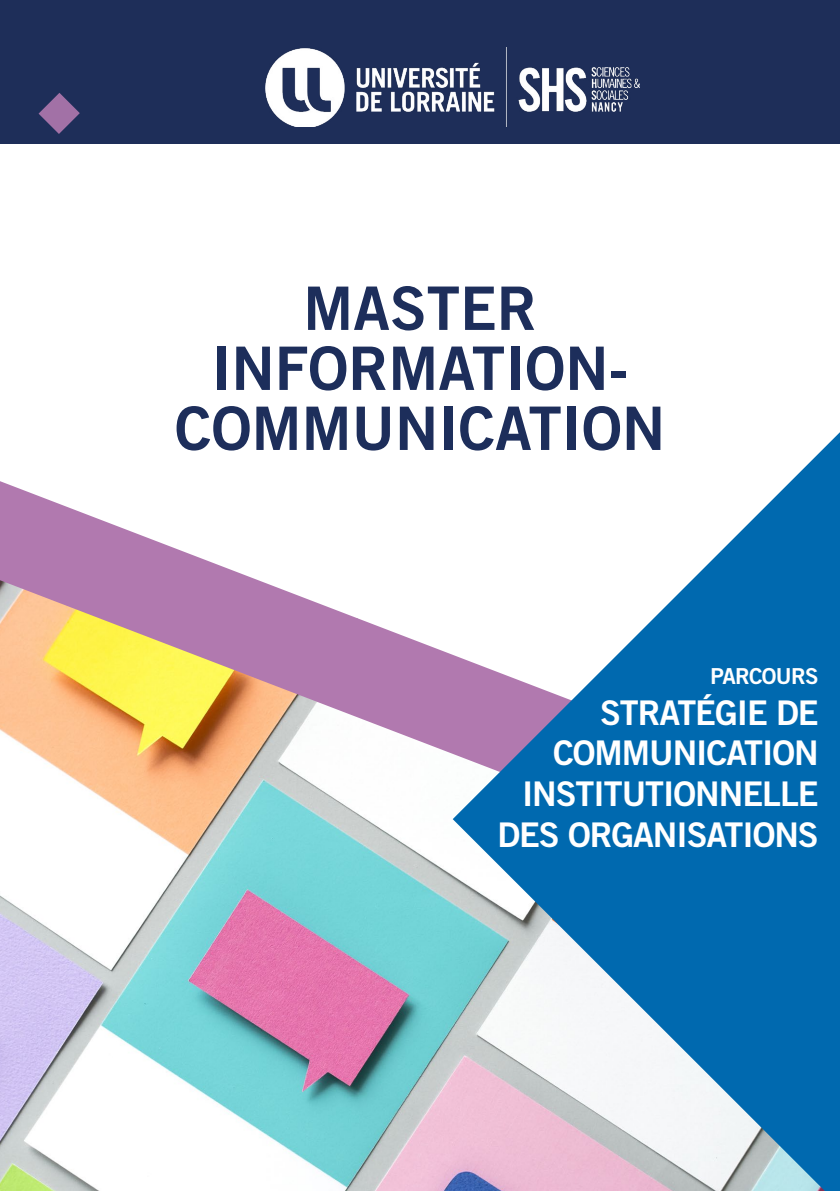
<style>
.page{position:relative;width:840px;height:1191px;background:#fff}
.page>*{position:absolute;margin:0;border:0;box-sizing:border-box;transform-origin:0 0}
.t1{font:60px/60px "Trade Gothic LT Std Bd 2";color:#1d2e5b;text-align:center}
.t2{font:34px/40.8px "Trade Gothic LT Std Bd 2";letter-spacing:-.03em;color:#fff;text-align:right}
.t3{font:22px "Trade Gothic LT Std Bd 2";letter-spacing:-.03em;color:#fff}
</style>
<div class="page">
<img style="left:0;top:819px;width:452px;height:372px">
<div style="left:0;top:0;width:839px;height:144px;background:#1e2e59"></div>
<svg style="left:39px;top:93px;width:41px;height:41px"></svg>
<img style="left:265px;top:47px;width:374px;height:80px">
<svg style="left:0;top:481px;width:452px;height:338px"></svg>
<svg style="left:452px;top:433px;width:387px;height:758px;fill:#0069af"></svg>
<h1 class="t1" style="left:175px;top:277px;width:491px">MASTER<br>INFORMATION-<br>COMMUNICATION</h1>
<p class="t3" style="left:710px;top:662px;width:110px">PARCOURS</p>
<p class="t2" style="left:497px;top:691px;width:322px">STRATÉGIE DE<br>COMMUNICATION<br>INSTITUTIONNELLE<br>DES ORGANISATIONS</p>
</div>
